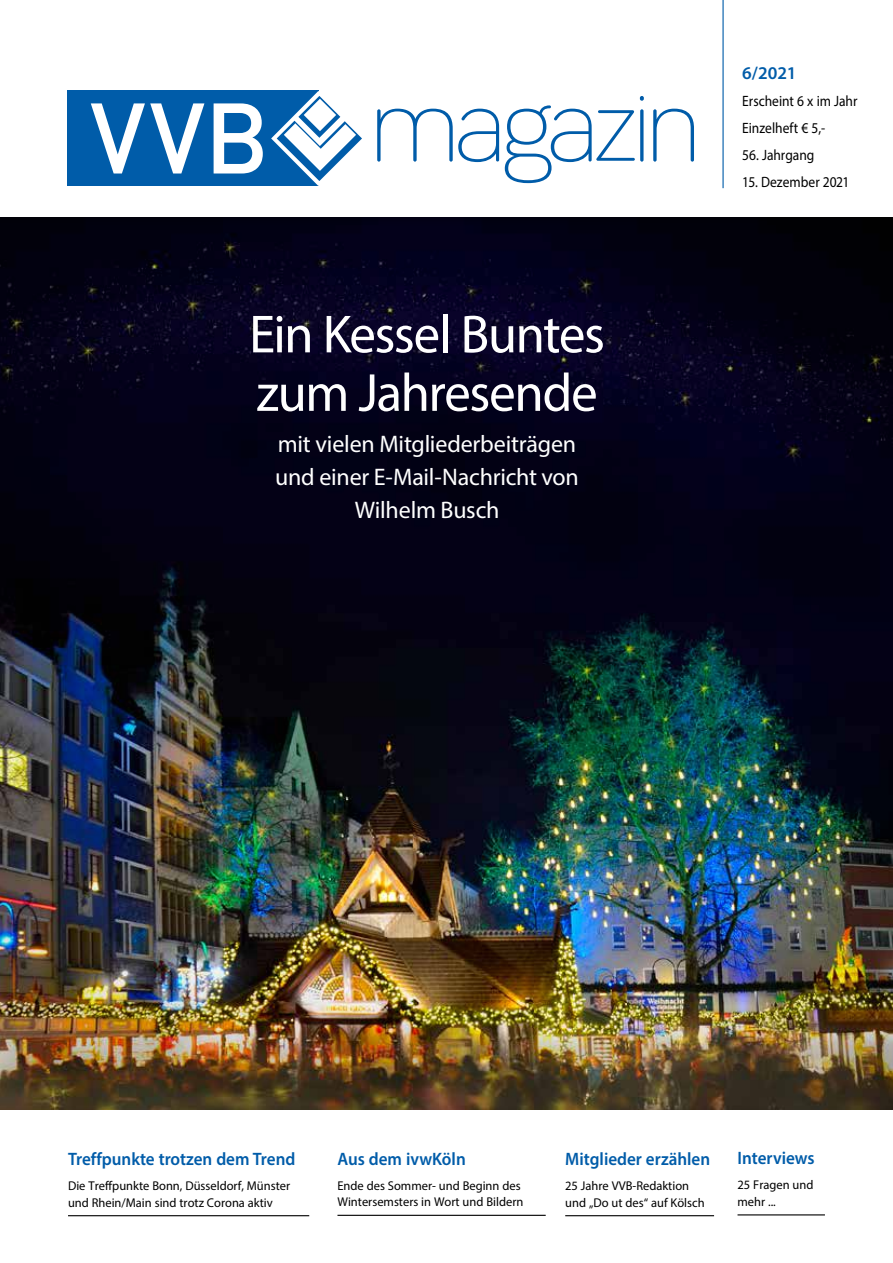
<style>
.page{position:relative;width:893px;height:1263px;background:#fff}
.page>*{position:absolute;margin:0;border:0;box-sizing:border-box;transform-origin:0 0}
.t1{font:54px/58.5px "Myriad Pro";letter-spacing:-.025em;color:#fff}
.t2{font:24px/33px "Myriad Pro";letter-spacing:-.01em;color:#fff;text-align:center}
.t3{font:600 18px "Myriad Pro";color:#005ca9;scale:.95 1}
.t4{font:600 18px "Myriad Pro";color:#005ca9}
.t5{font:15px/27px "Myriad Pro";color:#000;scale:.9 1}
.t6{font:12.75px/16.5px "Myriad Pro";color:#000}
</style>
<div class="page">
<div style="left:67px;top:91px;width:251px;height:95px;background:#005ca9"></div>
<svg style="left:271px;top:91px;width:91px;height:95px"></svg>
<svg style="left:91px;top:103px;width:172px;height:70px"></svg>
<svg style="left:377px;top:109px;width:122px;height:53px"></svg>
<svg style="left:505px;top:96px;width:139px;height:87px"></svg>
<svg style="left:653px;top:109px;width:41px;height:53px"></svg>
<hr style="left:722px;top:0;width:2px;height:188px;background:#005ca9">
<div style="left:0;top:216px;width:893px;height:896px;background:#000;opacity:.28"></div>
<hr style="left:337px;top:1215px;width:209px;height:1px;background:#000">
<hr style="left:565px;top:1215px;width:149px;height:1px;background:#000">
<hr style="left:737px;top:1214px;width:88px;height:1px;background:#000">
<hr style="left:68px;top:1215px;width:241px;height:1px;background:#000">
<h1 class="t1" style="left:249px;top:304px;width:357px">Ein Kessel Buntes zum Jahresende</h1>
<h2 class="t2" style="left:275px;top:427px;width:305px">mit vielen Mitgliederbeiträgen und einer E-Mail-Nachricht von<br>Wilhelm Busch</h2>
<h3 class="t4" style="left:742px;top:61px;width:56px">6/2021</h3>
<p class="t5" style="left:742px;top:87px;width:129px">Erscheint 6 x im Jahr<br>Einzelheft € 5,-</p>
<p class="t5" style="left:742px;top:141px;width:82px">56. Jahrgang</p>
<p class="t5" style="left:742px;top:168px;width:121px">15. Dezember 2021</p>
<h3 class="t3" style="left:68px;top:1147px;width:241px">Treffpunkte trotzen dem Trend</h3>
<p class="t6" style="left:68px;top:1177px;width:224px">Die Treffpunkte Bonn, Düsseldorf, Münster und Rhein/Main sind trotz Corona aktiv</p>
<h3 class="t3" style="left:337px;top:1147px;width:137px">Aus dem ivwKöln</h3>
<p class="t6" style="left:337px;top:1177px;width:187px">Ende des Sommer- und Beginn des<br>Wintersemsters in Wort und Bildern</p>
<h3 class="t3" style="left:565px;top:1147px;width:154px">Mitglieder erzählen</h3>
<p class="t6" style="left:565px;top:1177px;width:141px">25 Jahre VVB-Redaktion und „Do ut des“ auf Kölsch</p>
<h3 class="t3" style="left:737px;top:1147px;width:83px">Interviews</h3>
<p class="t6" style="left:737px;top:1176px;width:77px">25 Fragen und mehr ...</p>
</div>
